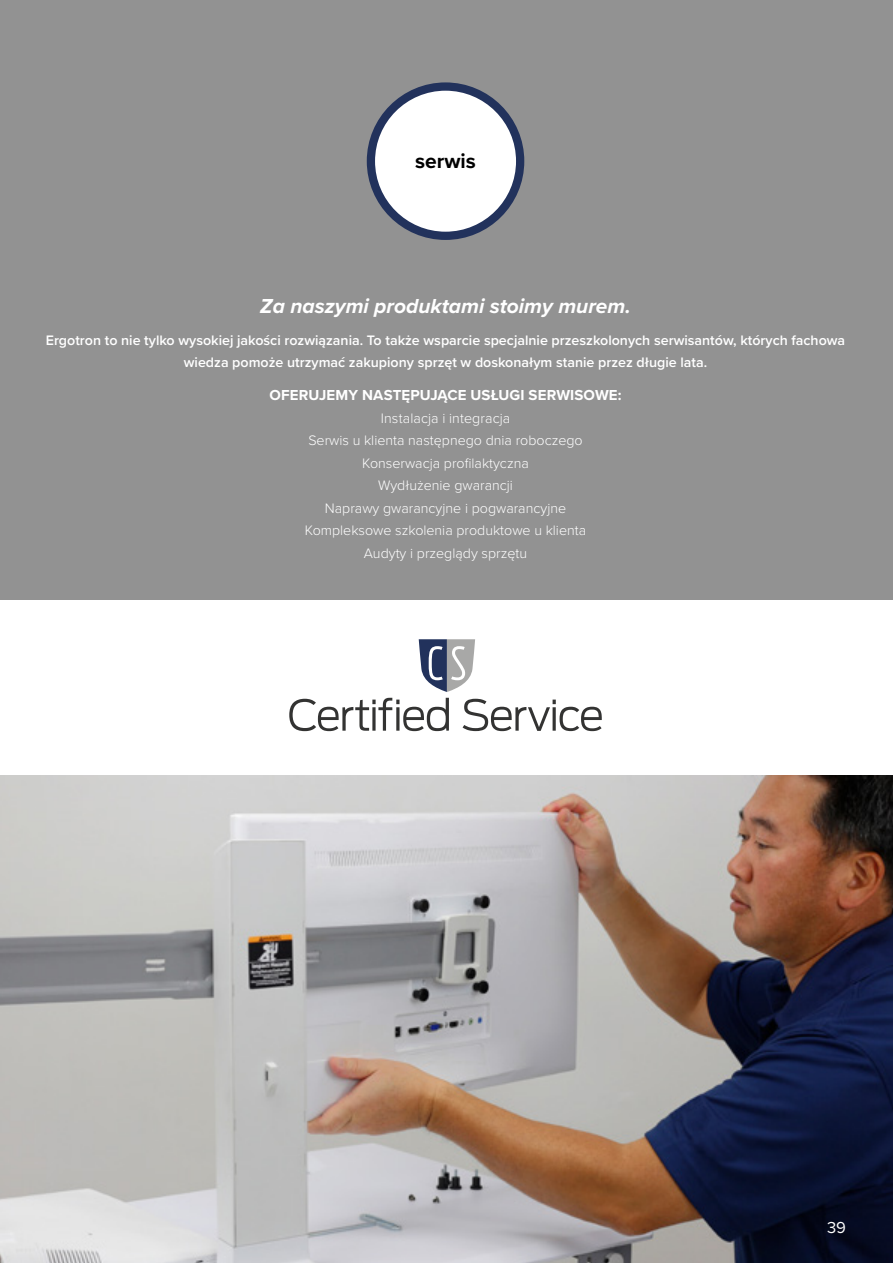
<style>
.page{position:relative;width:893px;height:1263px;background:#fff}
.page>*{position:absolute;margin:0;border:0;box-sizing:border-box;transform-origin:0 0}
.t1{font:italic 700 21px "Proxima Nova";color:#fff}
.t2{font:700 21px "Proxima Nova";color:#000}
.t3{font:16.5px "Proxima Nova";color:#fff}
.t4{font:700 15px "Proxima Nova";letter-spacing:.01em;color:#fff}
.t5{font:300 14.25px/22.5px "Proxima Nova";color:#fff;text-align:center}
.t6{font:600 14.25px/22.5px "Proxima Nova";color:#fff;text-align:center}
</style>
<div class="page">
<div style="left:0;top:0;width:893px;height:600px;background:#929292"></div>
<div style="left:371px;top:87px;width:149px;height:149px;background:#fff;border-radius:50%"></div>
<div style="left:367px;top:82px;width:157px;height:158px;border:8px solid #22325c;border-radius:50%"></div>
<svg style="left:419px;top:639px;width:56px;height:53px"></svg>
<svg style="left:289px;top:698px;width:313px;height:33px"></svg>
<img style="left:0;top:775px;width:893px;height:488px">
<h1 class="t2" style="left:415px;top:145px;width:62px">serwis</h1>
<h1 class="t1" style="left:260px;top:291px;width:372px">Za naszymi produktami stoimy murem.</h1>
<p class="t6" style="left:46px;top:328px;width:801px">Ergotron to nie tylko wysokiej jakości rozwiązania. To także wsparcie specjalnie przeszkolonych serwisantów, których fachowa wiedza pomoże utrzymać zakupiony sprzęt w doskonałym stanie przez długie lata.</p>
<p class="t4" style="left:269px;top:384px;width:354px">OFERUJEMY NASTĘPUJĄCE USŁUGI SERWISOWE:</p>
<p class="t5" style="left:305px;top:406px;width:283px">Instalacja i integracja<br>Serwis u klienta następnego dnia roboczego<br>Konserwacja profilaktyczna<br>Wydłużenie gwarancji<br>Naprawy gwarancyjne i pogwarancyjne<br>Kompleksowe szkolenia produktowe u klienta<br>Audyty i przeglądy sprzętu</p>
<p class="t3" style="left:827px;top:1215px;width:20px">39</p>
</div>
